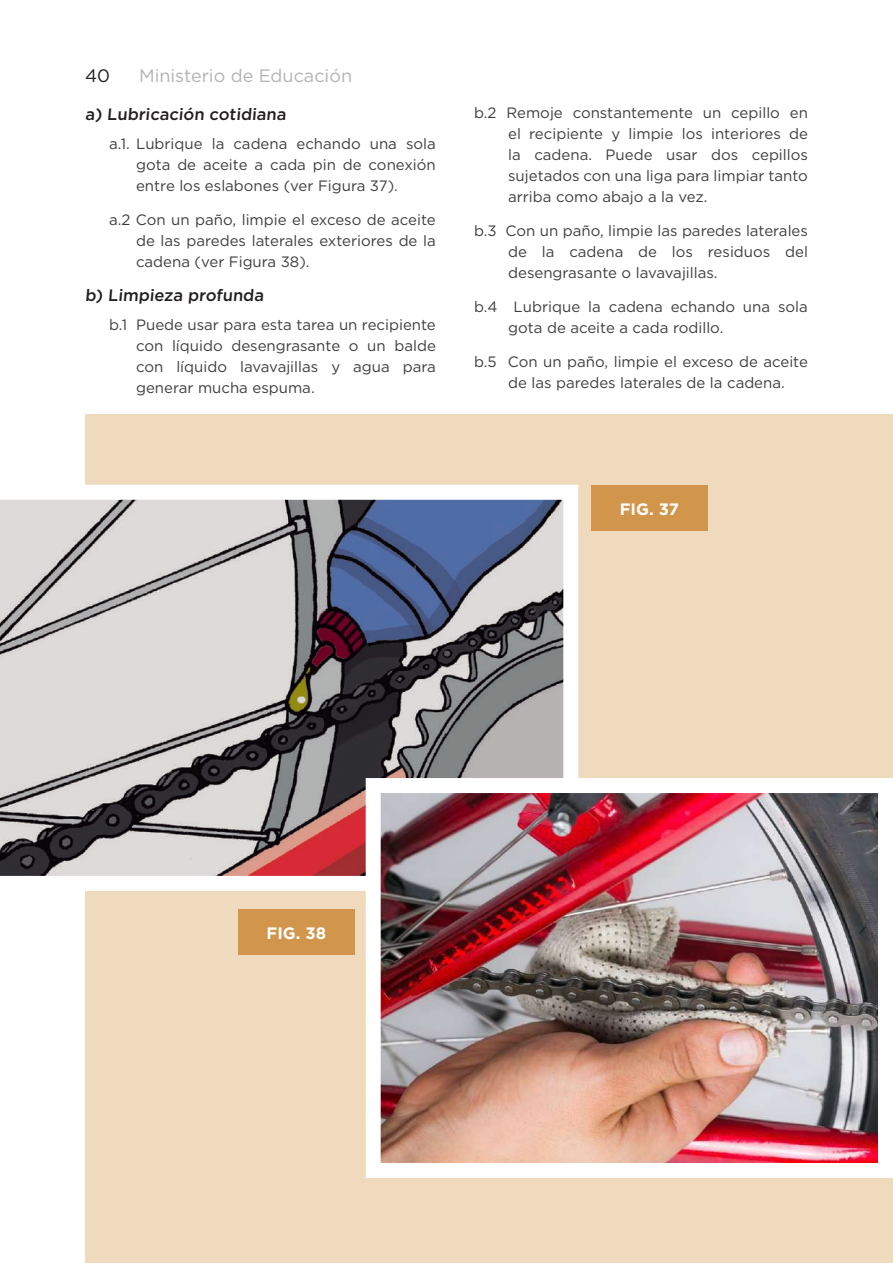
<style>
.page{position:relative;width:893px;height:1263px;background:#fff}
.page>*{position:absolute;margin:0;border:0;box-sizing:border-box;transform-origin:0 0}
.t1{font:18px "Gotham";color:#b2b3b7}
.t2{font:18px "Gotham";color:#231f20}
.t3{font:500 16.5px "Gotham";color:#231f20}
.t4{font:700 16.5px "Gotham";color:#fff}
.t5{font:15px/21px "Gotham";color:#3e3e3f;text-align:justify}
</style>
<div class="page">
<div style="left:85px;top:415px;width:808px;height:848px;background:#f0dabe"></div>
<svg style="left:0;top:485px;width:578px;height:406px;background:#a29ea3"></svg>
<img style="left:382px;top:794px;width:495px;height:368px">
<div style="left:366px;top:778px;width:527px;height:400px;border:15px solid #fff"></div>
<div style="left:591px;top:485px;width:117px;height:45px;background:#d1954c"></div>
<div style="left:238px;top:909px;width:117px;height:45px;background:#d1954c"></div>
<p class="t2" style="left:85px;top:65px;width:26px">40</p>
<p class="t1" style="left:139px;top:65px;width:215px">Ministerio de Educación</p>
<p class="t3" style="left:85px;top:103px;width:204px">a) Lubricación cotidiana</p>
<p class="t5" style="left:136px;top:133px;width:301px;text-indent:-27px">a.1. Lubrique la cadena echando una sola gota de aceite a cada pin de conexión entre los eslabones (ver Figura 37).</p>
<p class="t5" style="left:136px;top:209px;width:301px;text-indent:-27px">a.2 Con un paño, limpie el exceso de aceite de las paredes laterales exteriores de la cadena (ver Figura 38).</p>
<p class="t3" style="left:85px;top:284px;width:182px">b) Limpieza profunda</p>
<p class="t5" style="left:136px;top:314px;width:301px;text-indent:-27px">b.1 Puede usar para esta tarea un recipiente con líquido desengrasante o un balde con líquido lavavajillas y agua para generar mucha espuma.</p>
<p class="t5" style="left:508px;top:102px;width:301px;text-indent:-34px">b.2 Remoje constantemente un cepillo en el recipiente y limpie los interiores de la cadena. Puede usar dos cepillos sujetados con una liga para limpiar tanto arriba como abajo a la vez.</p>
<p class="t5" style="left:508px;top:220px;width:301px;text-indent:-34px">b.3 Con un paño, limpie las paredes laterales de la cadena de los residuos del desengrasante o lavavajillas.</p>
<p class="t5" style="left:508px;top:296px;width:301px;text-indent:-34px">b.4 Lubrique la cadena echando una sola gota de aceite a cada rodillo.</p>
<p class="t5" style="left:508px;top:350px;width:301px;text-indent:-34px">b.5 Con un paño, limpie el exceso de aceite de las paredes laterales de la cadena.</p>
<p class="t4" style="left:620px;top:498px;width:61px">FIG. 37</p>
<p class="t4" style="left:267px;top:922px;width:61px">FIG. 38</p>
</div>
